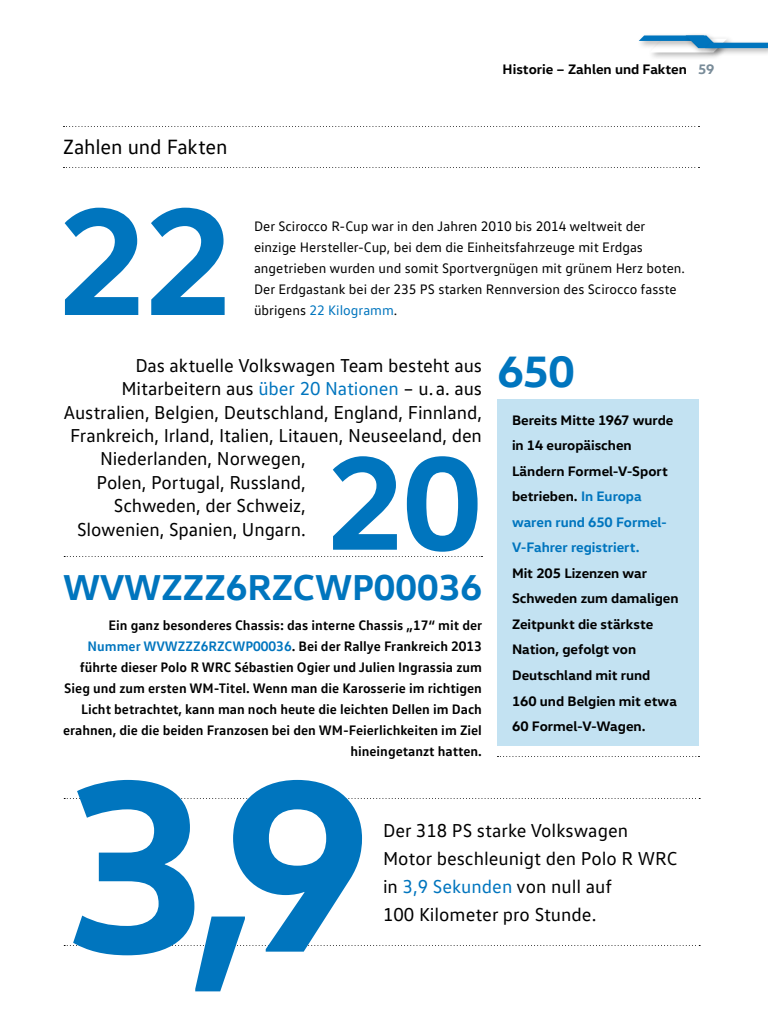
<style>
.page{position:relative;width:768px;height:1024px;background:#fff}
.page>*{position:absolute;margin:0;border:0;box-sizing:border-box;transform-origin:0 0}
.t1{font:700 247.1px "VW Head";color:#0075be}
.t2{font:700 154.4px "VW Head";color:#0075be}
.t3{font:700 134.5px "VW Head";color:#0075be}
.t4{font:700 44.7px "VW Head";color:#0075be}
.t5{font:700 36.6px "VW Head";color:#0075be}
.t6{font:21px "VW Text";letter-spacing:-.01em;color:#000}
.t7{font:19px/28px "VW Text";letter-spacing:-.005em;color:#000}
.t8{font:700 14px/21px "VW Text";color:#000;text-align:right}
.t9{font:700 14px/25.5px "VW Head";color:#000}
.t10{font:14px/21px "VW Text";color:#000}
.s1{color:#798c99}
.s2{color:#0075be}
</style>
<div class="page">
<svg style="left:64px;top:126px;width:635px;height:1px"></svg>
<svg style="left:64px;top:167px;width:635px;height:1px"></svg>
<svg style="left:64px;top:945px;width:636px;height:1px"></svg>
<svg style="left:64px;top:798px;width:636px;height:1px"></svg>
<svg style="left:64px;top:556px;width:418px;height:1px"></svg>
<div style="left:497px;top:399px;width:202px;height:347px;background:#c3e2f2"></div>
<svg style="left:498px;top:756px;width:201px;height:1px"></svg>
<div style="left:647px;top:36px;width:87px;height:25px;background:#000;opacity:.3"></div>
<div style="left:636px;top:33px;width:76px;height:16px;background:#fafafa"></div>
<div style="left:683px;top:33px;width:43px;height:23px;background:#000;opacity:.3"></div>
<div style="left:703px;top:40px;width:65px;height:16px;background:#000;opacity:.3"></div>
<svg style="left:639px;top:35px;width:129px;height:17px"></svg>
<p class="t6" style="left:63px;top:134px;width:166px">Zahlen und Fakten</p>
<h2 class="t2" style="left:57px;top:161px;width:179px">22</h2>
<p class="t9" style="left:503px;top:56px;width:213px">Historie – Zahlen und Fakten <span class="s1">59</span></p>
<p class="t10" style="left:254px;top:215px;width:432px">Der Scirocco R-Cup war in den Jahren 2010 bis 2014 weltweit der einzige Hersteller-Cup, bei dem die Einheitsfahrzeuge mit Erdgas angetrieben wurden und somit Sportvergnügen mit grünem Herz boten.<br>Der Erdgastank bei der 235 PS starken Rennversion des Scirocco fasste übrigens <span class="s2">22 Kilogramm</span>.</p>
<p class="t7" style="left:135px;top:351px;width:348px">Das aktuelle Volkswagen Team besteht aus</p>
<p class="t7" style="left:121px;top:374px;width:362px">Mitarbeitern aus <span class="s2">über 20 Nationen</span> – u. a. aus</p>
<p class="t7" style="left:64px;top:398px;width:420px">Australien, Belgien, Deutschland, England, Finnland,</p>
<p class="t7" style="left:70px;top:421px;width:413px">Frankreich, Irland, Italien, Litauen, Neuseeland, den</p>
<p class="t7" style="left:100px;top:444px;width:207px">Niederlanden, Norwegen,</p>
<p class="t7" style="left:97px;top:468px;width:211px">Polen, Portugal, Russland,</p>
<p class="t7" style="left:114px;top:491px;width:193px">Schweden, der Schweiz,</p>
<p class="t7" style="left:77px;top:515px;width:230px">Slowenien, Spanien, Ungarn.</p>
<h3 class="t3" style="left:326px;top:416px;width:158px">20</h3>
<h3 class="t5" style="left:63px;top:564px;width:421px">WVWZZZ6RZCWP00036</h3>
<p class="t8" style="left:63px;top:614px;width:421px">Ein ganz besonderes Chassis: das interne Chassis „17“ mit der <span class="s2">Nummer WVWZZZ6RZCWP00036</span>. Bei der Rallye Frankreich 2013 führte dieser Polo R WRC Sébastien Ogier und Julien Ingrassia zum Sieg und zum ersten WM-Titel. Wenn man die Karosserie im richtigen Licht betrachtet, kann man noch heute die leichten Dellen im Dach erahnen, die die beiden Franzosen bei den WM-Feierlichkeiten im Ziel hineingetanzt hatten.</p>
<h3 class="t4" style="left:498px;top:343px;width:79px">650</h3>
<p class="t9" style="left:512px;top:406px;width:163px">Bereits Mitte 1967 wurde in 14 europäischen<br>Ländern Formel-V-Sport betrieben. <span class="s2">In Europa waren rund 650 Formel-<br>V-Fahrer registriert.</span></p>
<p class="t9" style="left:512px;top:560px;width:168px">Mit 205 Lizenzen war<br>Schweden zum damaligen<br>Zeitpunkt die stärkste<br>Nation, gefolgt von<br>Deutschland mit rund<br>160 und Belgien mit etwa<br>60 Formel-V-Wagen.</p>
<h1 class="t1" style="left:63px;top:706px;width:310px">3,9</h1>
<p class="t7" style="left:383px;top:816px;width:296px">Der 318 PS starke Volkswagen<br>Motor beschleunigt den Polo R WRC in <span class="s2">3,9 Sekunden</span> von null auf<br>100 Kilometer pro Stunde.</p>
</div>
